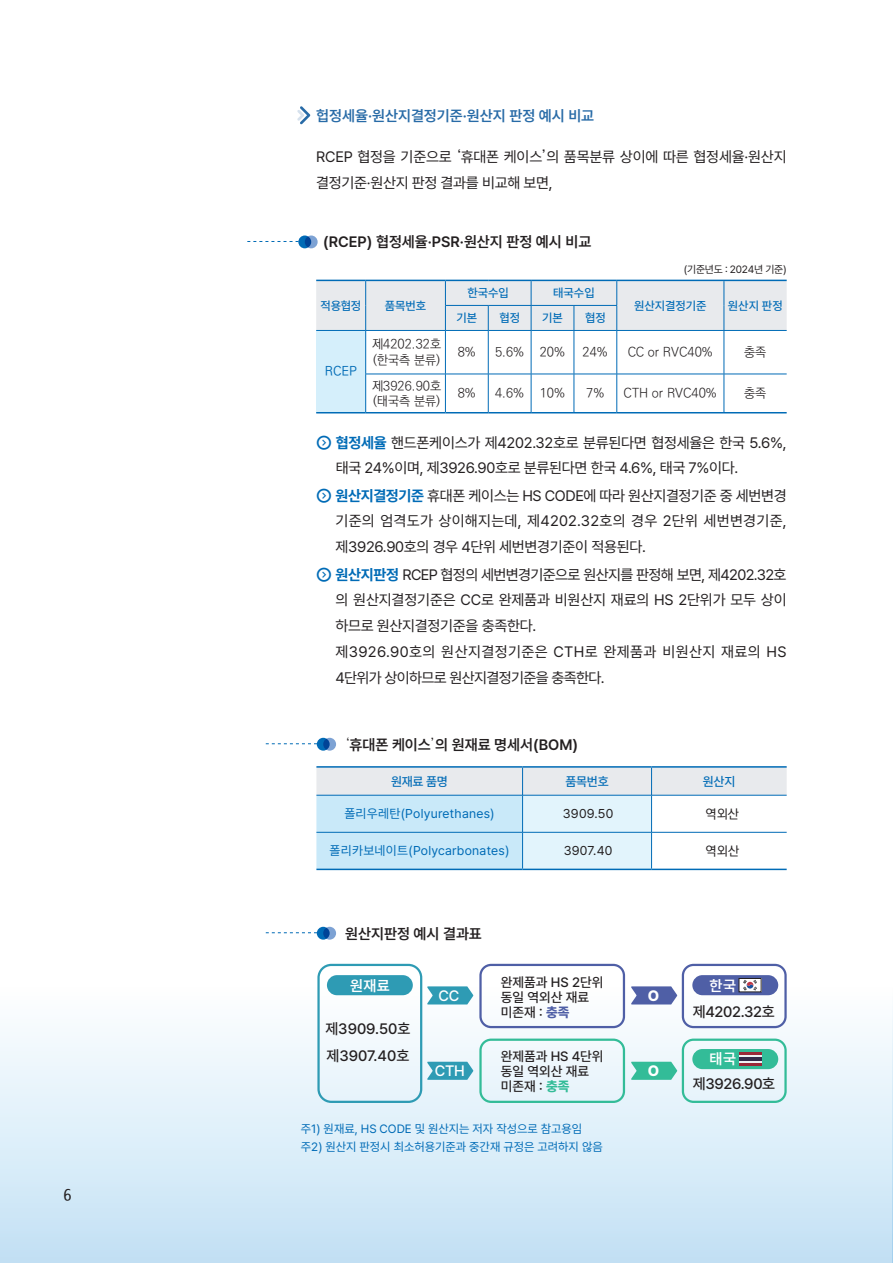
<style>
.page{position:relative;width:893px;height:1263px;background:#fff}
.page>*{position:absolute;margin:0;border:0;box-sizing:border-box;transform-origin:0 0}
.t1{font:16.5px "Se H CB";color:#231f20}
.t2{font:15px/26.2px "Pretendard";letter-spacing:-.02em;color:#231f20}
.t3{font:15px/24.8px "Pretendard";letter-spacing:.015em;color:#231f20}
.t4{font:15px/27.8px "Pretendard";letter-spacing:-.04em;color:#231f20}
.t5{font:600 15px "Pretendard";color:#231f20}
.t6{font:600 15px "Pretendard";color:#286ba7}
.t7{font:500 15px/27px "Pretendard";color:#231f20}
.t8{font:500 15px "Pretendard";letter-spacing:-.02em;color:#231f20}
.t9{font:600 15px "Pretendard";letter-spacing:.035em;color:#fff}
.t10{font:500 15px "Pretendard";color:#fff}
.t11{font:800 15px "Pretendard";color:#fff}
.t12{font:500 13.5px/15px "Pretendard";color:#231f20}
.t13{font:300 12.75px/15.3px "Ko Pub Dotum";color:#231f20}
.t14{font:12.75px "Pretendard";letter-spacing:.02em;color:#006bb6}
.t15{font:12.75px "Pretendard";letter-spacing:.02em;color:#231f20}
.t16{font:500 12.75px "Pretendard";letter-spacing:-.02em;color:#006bb6}
.t17{font:500 12.75px "Ko Pub Dotum";letter-spacing:.01em;color:#231f20}
.t18{font:500 12.75px "Ko Pub Dotum";color:#006bb6}
.t19{font:12px/18px "Pretendard";color:#006bb6}
.t20{font:500 12px "Pretendard";color:#006bb6}
.t21{font:10.5px "Pretendard";letter-spacing:-.02em;color:#231f20}
.s1{font-family:"Ko Pub Dotum";font-weight:500}
.s2{font-weight:700;color:#006bb6}
.s3{font-family:"Ko Pub World Dotum PL";font-weight:400}
.s4{font-weight:800;color:#4f5fa6}
.s5{font-weight:800;color:#33bc98}
</style>
<div class="page">
<div style="left:0;top:928px;width:893px;height:335px;background:linear-gradient(to bottom,#fff,#c4e2f5)"></div>
<svg style="left:297px;top:106px;width:13px;height:18px"></svg>
<div style="left:298px;top:235px;width:13px;height:13px;background:#006bb6;border-radius:50%"></div>
<svg style="left:305px;top:235px;width:13px;height:13px"></svg>
<svg style="left:247px;top:241px;width:52px;height:1px"></svg>
<svg style="left:316px;top:280px;width:471px;height:132px"></svg>
<hr style="left:445px;top:330px;width:43px;height:1px;background:#006bb6">
<hr style="left:488px;top:330px;width:43px;height:1px;background:#006bb6">
<hr style="left:531px;top:330px;width:43px;height:1px;background:#006bb6">
<hr style="left:574px;top:330px;width:43px;height:1px;background:#006bb6">
<hr style="left:316px;top:412px;width:50px;height:1px;background:#006bb6">
<hr style="left:366px;top:412px;width:79px;height:1px;background:#006bb6">
<hr style="left:445px;top:412px;width:43px;height:1px;background:#006bb6">
<hr style="left:488px;top:412px;width:43px;height:1px;background:#006bb6">
<hr style="left:531px;top:412px;width:43px;height:1px;background:#006bb6">
<hr style="left:574px;top:412px;width:43px;height:1px;background:#006bb6">
<hr style="left:617px;top:412px;width:107px;height:1px;background:#006bb6">
<hr style="left:724px;top:412px;width:63px;height:1px;background:#006bb6">
<div style="left:317px;top:738px;width:13px;height:13px;background:#006bb6;border-radius:50%"></div>
<svg style="left:323px;top:738px;width:13px;height:13px"></svg>
<svg style="left:266px;top:743px;width:51px;height:1px"></svg>
<div style="left:317px;top:927px;width:13px;height:13px;background:#006bb6;border-radius:50%"></div>
<svg style="left:323px;top:927px;width:13px;height:13px"></svg>
<svg style="left:266px;top:932px;width:51px;height:1px"></svg>
<hr style="left:316px;top:869px;width:207px;height:1px;background:#006bb6">
<hr style="left:523px;top:869px;width:129px;height:1px;background:#006bb6">
<hr style="left:652px;top:869px;width:135px;height:1px;background:#006bb6">
<hr style="left:316px;top:766px;width:207px;height:2px;background:#006bb6">
<hr style="left:523px;top:766px;width:129px;height:2px;background:#006bb6">
<hr style="left:652px;top:766px;width:135px;height:2px;background:#006bb6">
<svg style="left:316px;top:767px;width:471px;height:102px"></svg>
<hr style="left:316px;top:795px;width:207px;height:1px;background:#006bb6">
<hr style="left:523px;top:795px;width:129px;height:1px;background:#006bb6">
<hr style="left:652px;top:795px;width:135px;height:1px;background:#006bb6">
<svg style="left:427px;top:986px;width:46px;height:18px"></svg>
<svg style="left:427px;top:1062px;width:46px;height:18px"></svg>
<div style="left:317px;top:964px;width:105px;height:139px;border:2px solid #2e9bb4;border-radius:13px"></div>
<div style="left:327px;top:975px;width:86px;height:20px;background:#2e9bb4;border-radius:10px"></div>
<div style="left:479px;top:964px;width:146px;height:64px;border:2px solid #4f5fa6;border-radius:11px"></div>
<div style="left:479px;top:1038px;width:146px;height:65px;border:2px solid #33bc98;border-radius:11px"></div>
<div style="left:682px;top:964px;width:105px;height:64px;border:2px solid #4f5fa6;border-radius:11px"></div>
<div style="left:692px;top:975px;width:86px;height:20px;background:#4f5fa6;border-radius:10px"></div>
<div style="left:682px;top:1038px;width:105px;height:65px;border:2px solid #33bc98;border-radius:11px"></div>
<div style="left:692px;top:1049px;width:86px;height:20px;background:#33bc98;border-radius:10px"></div>
<div style="left:739px;top:1052px;width:22px;height:14px;background:#342a4a"></div>
<div style="left:739px;top:1061px;width:22px;height:5px;background:#eff0f4"></div>
<hr style="left:739px;top:1063px;width:22px;height:3px;background:#9a2838">
<svg style="left:739px;top:1054px;width:22px;height:3px"></svg>
<hr style="left:739px;top:1052px;width:22px;height:2px;background:#9a2838">
<div style="left:739px;top:978px;width:22px;height:14px;background:#fff"></div>
<div style="left:739px;top:978px;width:22px;height:14px;border:1px solid #231f20"></div>
<svg style="left:743px;top:980px;width:14px;height:11px"></svg>
<svg style="left:631px;top:986px;width:46px;height:18px"></svg>
<svg style="left:631px;top:1062px;width:46px;height:18px"></svg>
<p class="t1" style="left:64px;top:1186px;width:9px">6</p>
<p class="t6" style="left:316px;top:105px;width:280px">헙정세율·원산지결정기준·원산지 판정 예시 비교</p>
<p class="t2" style="left:316px;top:143px;width:472px">RCEP 협정을 기준으로 <span class="s1">‘</span>휴대폰 케이스<span class="s1">’</span>의 품목분류 상이에 따른 협정세율·원산지 결정기준·원산지 판정 결과를 비교해 보면,</p>
<p class="t5" style="left:323px;top:231px;width:270px">(RCEP) 협정세율·PSR·원산지 판정 예시 비교</p>
<p class="t20" style="left:321px;top:297px;width:42px">적용협정</p>
<p class="t20" style="left:385px;top:297px;width:43px">품목번호</p>
<p class="t20" style="left:467px;top:284px;width:43px">한국수입</p>
<p class="t20" style="left:553px;top:284px;width:43px">태국수입</p>
<p class="t20" style="left:456px;top:309px;width:22px">기본</p>
<p class="t20" style="left:499px;top:309px;width:22px">협정</p>
<p class="t20" style="left:542px;top:309px;width:22px">기본</p>
<p class="t20" style="left:585px;top:309px;width:22px">협정</p>
<p class="t21" style="left:684px;top:262px;width:104px">(기준년도 : 2024년 기준)</p>
<p class="t20" style="left:634px;top:297px;width:74px">원산지결정기준</p>
<p class="t20" style="left:728px;top:297px;width:56px">원산지 판정</p>
<p class="t18" style="left:325px;top:365px;width:34px">RCEP</p>
<p class="t13" style="left:372px;top:337px;width:71px">제4202.32호 (한국측 분류)</p>
<p class="t13" style="left:458px;top:345px;width:20px">8%</p>
<p class="t13" style="left:495px;top:345px;width:72px">5.6% 20%</p>
<p class="t13" style="left:583px;top:345px;width:27px">24%</p>
<p class="t13" style="left:628px;top:345px;width:87px">CC or RVC40%</p>
<p class="t13" style="left:744px;top:345px;width:24px">충족</p>
<p class="t13" style="left:372px;top:378px;width:71px">제3926.90호 (태국측 분류)</p>
<p class="t13" style="left:458px;top:386px;width:20px">8%</p>
<p class="t13" style="left:495px;top:386px;width:72px">4.6% 10%</p>
<p class="t13" style="left:586px;top:386px;width:20px">7%</p>
<p class="t13" style="left:624px;top:386px;width:95px">CTH or RVC40%</p>
<p class="t13" style="left:744px;top:386px;width:24px">충족</p>
<p class="t2" style="left:336px;top:430px;width:452px;line-height:24.8px"><span class="s2">협정세율</span> 핸드폰케이스가 제4202.32호로 분류된다면 협정세율은 한국 5.6%, 태국 24%이며, 제3926.90호로 분류된다면 한국 4.6%, 태국 7%이다.</p>
<p class="t3" style="left:335px;top:483px;width:453px"><span class="s2">원산지결정기준</span> 휴대폰 케이스는 HS CODE에 따라 원산지결정기준 중 세번변경 기준의 엄격도가 상이해지는데, 제4202.32호의 경우 2단위 세번변경기준,</p>
<p class="t4" style="left:335px;top:532px;width:453px">제3926.90호의 경우 4단위 세번변경기준이 적용된다.<br><span class="s2">원산지판정</span> RCEP 협정의 세번변경기준으로 원산지를 판정해 보면, 제4202.32호</p>
<p class="t2" style="left:335px;top:586px;width:453px">의 원산지결정기준은 CC로 완제품과 비원산지 재료의 HS 2단위가 모두 상이 하므로 원산지결정기준을 충족한다.<br>제3926.90호의 원산지결정기준은 CTH로 완제품과 비원산지 재료의 HS<br>4단위가 상이하므로 원산지결정기준을 충족한다.</p>
<p class="t5" style="left:345px;top:733px;width:234px"><span class="s3">‘</span>휴대폰 케이스<span class="s3">’</span>의 원재료 명세서(BOM)</p>
<p class="t16" style="left:391px;top:772px;width:58px">원재료 품명</p>
<p class="t16" style="left:565px;top:772px;width:45px">품목번호</p>
<p class="t16" style="left:703px;top:772px;width:34px">원산지</p>
<p class="t14" style="left:344px;top:805px;width:152px">폴리우레탄(Polyurethanes)</p>
<p class="t15" style="left:563px;top:805px;width:52px">3909.50</p>
<p class="t17" style="left:706px;top:807px;width:35px">역외산</p>
<p class="t14" style="left:329px;top:842px;width:181px">폴리카보네이트(Polycarbonates)</p>
<p class="t15" style="left:564px;top:842px;width:50px">3907.40</p>
<p class="t17" style="left:705px;top:844px;width:35px">역외산</p>
<p class="t5" style="left:345px;top:922px;width:138px">원산지판정 예시 결과표</p>
<p class="t9" style="left:350px;top:974px;width:41px">원재료</p>
<p class="t7" style="left:325px;top:1015px;width:86px">제3909.50호 제3907.40호</p>
<p class="t10" style="left:439px;top:985px;width:22px">CC</p>
<p class="t10" style="left:435px;top:1060px;width:31px">CTH</p>
<p class="t12" style="left:501px;top:974px;width:104px">완제품과 HS 2단위 동일 역외산 재료 미존재 : <span class="s4">충족</span></p>
<p class="t12" style="left:501px;top:1048px;width:104px">완제품과 HS 4단위 동일 역외산 재료 미존재 : <span class="s5">충족</span></p>
<p class="t19" style="left:301px;top:1120px;width:303px">주1) 원재료, HS CODE 및 원산지는 저자 작성으로 참고용임 주2) 원산지 판정시 최소허용기준과 중간재 규정은 고려하지 않음</p>
<p class="t11" style="left:648px;top:984px;width:13px">O</p>
<p class="t11" style="left:648px;top:1060px;width:13px">O</p>
<p class="t9" style="left:709px;top:974px;width:28px">한국</p>
<p class="t8" style="left:693px;top:1000px;width:84px">제4202.32호</p>
<p class="t9" style="left:709px;top:1048px;width:28px">태국</p>
<p class="t8" style="left:693px;top:1072px;width:84px">제3926.90호</p>
</div>
